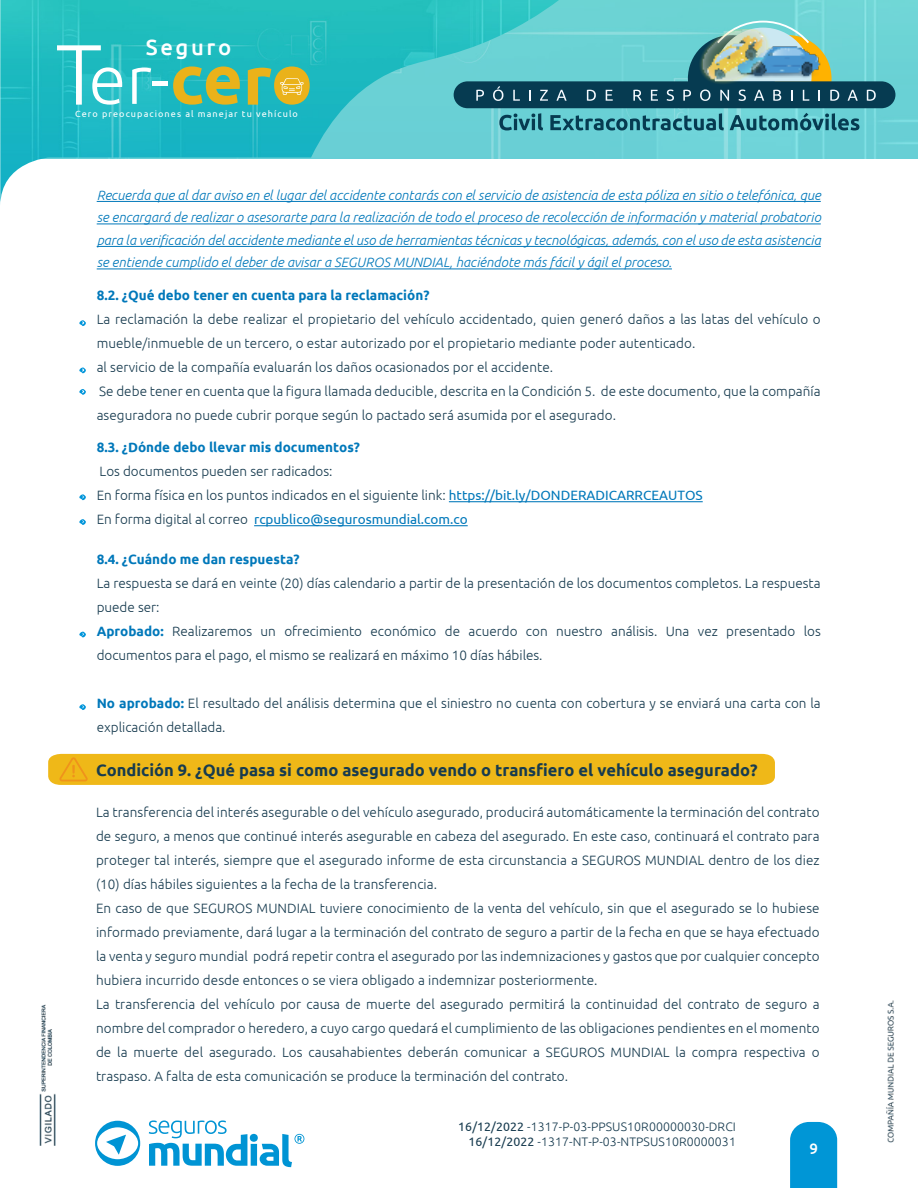
<style>
.page{position:relative;width:918px;height:1188px;background:#fff}
.page>*{position:absolute;margin:0;border:0;box-sizing:border-box;transform-origin:0 0}
.t1{font:500 22.05px "Ubuntu";letter-spacing:.12em;color:#fff}
.t2{font:700 16.5px "Ubuntu";color:#173b4f}
.t3{font:500 15px "Ubuntu";color:#fff}
.t4{font:300 13.5px/24px "Ubuntu";letter-spacing:.005em;color:#173b4f}
.t5{font:italic 300 13.5px/22.5px "Ubuntu";color:#0178ba;text-align:justify}
.t6{font:700 13.5px "Ubuntu";color:#0178ba}
.t7{font:300 12.3px/14.7px "Ubuntu";letter-spacing:.01em;color:#173b4f;text-align:right}
.t8{font:9.15px "Ubuntu";letter-spacing:.12em;color:#fff}
.s1{font-weight:400;color:#0178ba}
.s2{font-weight:700;color:#0178ba}
.s3{font-weight:400}
</style>
<div class="page">
<img style="left:39px;top:1000px;width:856px;height:188px">
<svg style="left:790px;top:1122px;width:47px;height:66px"></svg>
<svg style="left:95px;top:1121px;width:45px;height:45px"></svg>
<svg style="left:149px;top:1120px;width:155px;height:47px"></svg>
<div style="left:559px;top:0;width:359px;height:158px;background:#6cd3d5"></div>
<img style="left:0;top:0;width:559px;height:204px">
<svg style="left:57px;top:45px;width:65px;height:60px"></svg>
<svg style="left:132px;top:68px;width:19px;height:36px"></svg>
<hr style="left:153px;top:82px;width:15px;height:4px;background:#fff">
<svg style="left:173px;top:66px;width:67px;height:39px"></svg>
<svg style="left:248px;top:66px;width:62px;height:39px"></svg>
<svg style="left:454px;top:20px;width:441px;height:110px"></svg>
<div style="left:451px;top:1115px;width:302px;height:39px;background:#fff"></div>
<svg style="left:79px;top:519px;width:7px;height:6px"></svg>
<svg style="left:79px;top:632px;width:7px;height:5px"></svg>
<svg style="left:79px;top:704px;width:7px;height:6px"></svg>
<svg style="left:79px;top:494px;width:7px;height:6px"></svg>
<div style="left:48px;top:754px;width:727px;height:31px;background:#efb818"></div>
<img style="left:699px;top:30px;width:124px;height:60px">
<svg style="left:79px;top:320px;width:7px;height:6px"></svg>
<svg style="left:79px;top:367px;width:7px;height:6px"></svg>
<svg style="left:79px;top:389px;width:7px;height:6px"></svg>
<hr style="left:97px;top:201px;width:724px;height:1px;background:#0178ba">
<hr style="left:97px;top:224px;width:724px;height:1px;background:#0178ba">
<hr style="left:97px;top:246px;width:724px;height:1px;background:#0178ba">
<hr style="left:97px;top:269px;width:575px;height:1px;background:#0178ba">
<hr style="left:449px;top:501px;width:254px;height:1px;background:#0178ba">
<hr style="left:254px;top:525px;width:214px;height:1px;background:#0178ba">
<h1 class="t1" style="left:146px;top:33px;width:87px">Seguro</h1>
<p class="t8" style="left:75px;top:109px;width:224px">Cero preocupaciones al manejar tu vehículo</p>
<p class="t5" style="left:97px;top:183px;width:726px">Recuerda que al dar aviso en el lugar del accidente contarás con el servicio de asistencia de esta póliza en sitio o telefónica, que se encargará de realizar o asesorarte para la realización de todo el proceso de recolección de información y material probatorio para la verificación del accidente mediante el uso de herramientas técnicas y tecnológicas, además, con el uso de esta asistencia se entiende cumplido el deber de avisar a SEGUROS MUNDIAL, haciéndote más fácil y ágil el proceso.</p>
<p class="t6" style="left:97px;top:287px;width:334px">8.2. ¿Qué debo tener en cuenta para la reclamación?</p>
<p class="t4" style="left:97px;top:307px;width:726px">La reclamación la debe realizar el propietario del vehículo accidentado, quien generó daños a las latas del vehículo o mueble/inmueble de un tercero, o estar autorizado por el propietario mediante poder autenticado.<br>al servicio de la compañía evaluarán los daños ocasionados por el accidente.<br>Se debe tener en cuenta que la figura llamada deducible, descrita en la Condición 5. de este documento, que la compañía aseguradora no puede cubrir porque según lo pactado será asumida por el asegurado.</p>
<p class="t6" style="left:97px;top:439px;width:265px">8.3. ¿Dónde debo llevar mis documentos?</p>
<p class="t4" style="left:97px;top:459px;width:608px">Los documentos pueden ser radicados:<br>En forma física en los puntos indicados en el siguiente link: <span class="s1">https://bit.ly/DONDERADICARRCEAUTOS<br></span>En forma digital al correo <span class="s1">rcpublico@segurosmundial.com.co</span></p>
<p class="t6" style="left:97px;top:551px;width:204px">8.4. ¿Cuándo me dan respuesta?</p>
<p class="t4" style="left:97px;top:571px;width:726px">La respuesta se dará en veinte (20) días calendario a partir de la presentación de los documentos completos. La respuesta puede ser:<br><span class="s2">Aprobado:</span> Realizaremos un ofrecimiento económico de acuerdo con nuestro análisis. Una vez presentado los documentos para el pago, el mismo se realizará en máximo 10 días hábiles.</p>
<p class="t4" style="left:97px;top:691px;width:726px"><span class="s2">No aprobado:</span> El resultado del análisis determina que el siniestro no cuenta con cobertura y se enviará una carta con la explicación detallada.</p>
<p class="t2" style="left:96px;top:760px;width:663px">Condición 9. ¿Qué pasa si como asegurado vendo o transfiero el vehículo asegurado?</p>
<p class="t4" style="left:96px;top:800px;width:725px">La transferencia del interés asegurable o del vehículo asegurado, producirá automáticamente la terminación del contrato de seguro, a menos que continué interés asegurable en cabeza del asegurado. En este caso, continuará el contrato para proteger tal interés, siempre que el asegurado informe de esta circunstancia a SEGUROS MUNDIAL dentro de los diez (10) días hábiles siguientes a la fecha de la transferencia.<br>En caso de que SEGUROS MUNDIAL tuviere conocimiento de la venta del vehículo, sin que el asegurado se lo hubiese informado previamente, dará lugar a la terminación del contrato de seguro a partir de la fecha en que se haya efectuado la venta y seguro mundial podrá repetir contra el asegurado por las indemnizaciones y gastos que por cualquier concepto hubiera incurrido desde entonces o se viera obligado a indemnizar posteriormente.<br>La transferencia del vehículo por causa de muerte del asegurado permitirá la continuidad del contrato de seguro a nombre del comprador o heredero, a cuyo cargo quedará el cumplimiento de las obligaciones pendientes en el momento de la muerte del asegurado. Los causahabientes deberán comunicar a SEGUROS MUNDIAL la compra respectiva o traspaso. A falta de esta comunicación se produce la terminación del contrato.</p>
<p class="t7" style="left:458px;top:1119px;width:279px"><span class="s3">16/12/2022</span> -1317-P-03-PPSUS10R00000030-DRCI<br><span class="s3">16/12/2022</span> -1317-NT-P-03-NTPSUS10R0000031</p>
<p class="t3" style="left:809px;top:1139px;width:10px">9</p>
</div>
